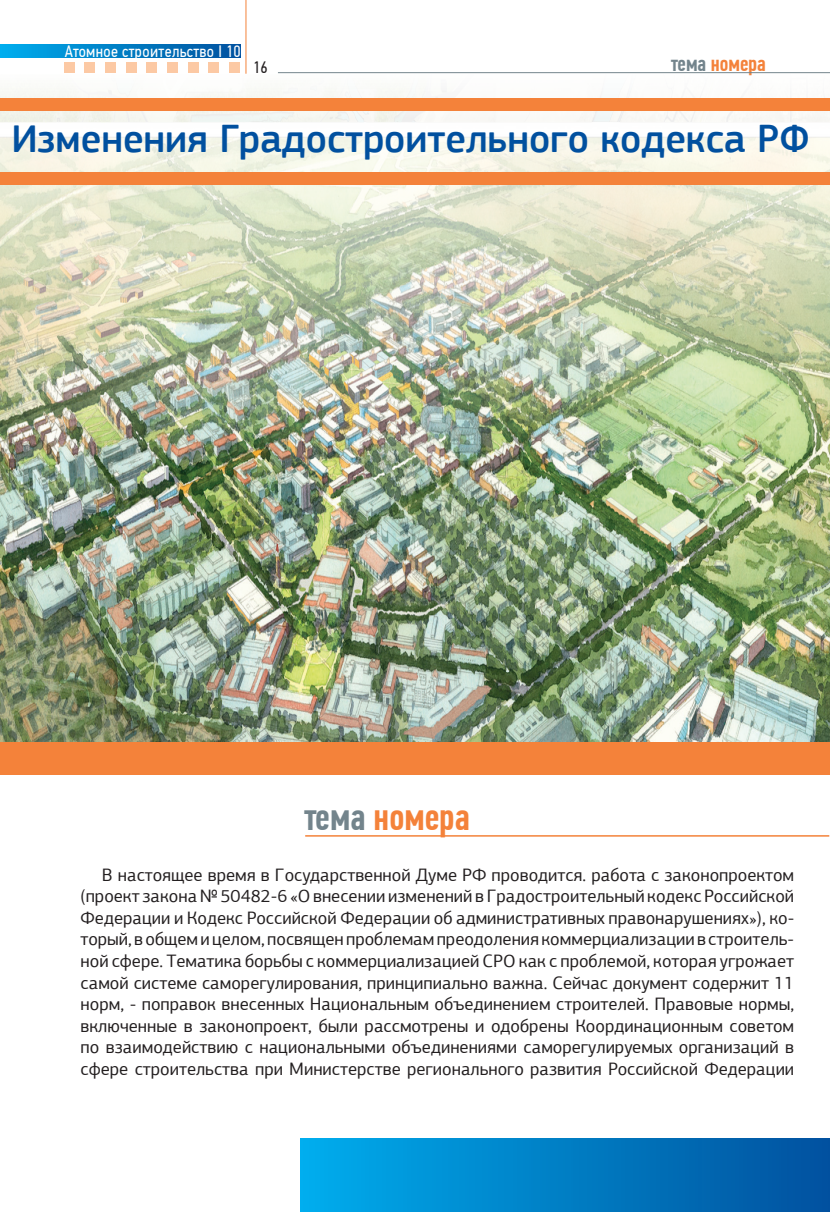
<style>
.page{position:relative;width:830px;height:1212px;background:#fff}
.page>*{position:absolute;margin:0;border:0;box-sizing:border-box;transform-origin:0 0}
.t1{font:500 40.5px "PF Square Sans Pro";color:#01509f}
.t2{font:500 39.3px "PF Din Text Comp Pro";color:#f4823a}
.t3{font:500 22.5px "PF Din Text Comp Pro";color:#f4823a}
.t4{font:18px/21.6px "PF Agora Sans Pro";color:#231f20;text-align:justify}
.t5{font:16.5px "PF Din Text Cond Pro";letter-spacing:.02em;color:#fff}
.t6{font:16.5px "PF Din Text Cond Pro";color:#231f20}
.s1{color:#73848c}
</style>
<div class="page">
<div style="left:64px;top:62px;width:10px;height:11px;background:#fcc9a4"></div>
<div style="left:84px;top:62px;width:11px;height:11px;background:#fcc9a4"></div>
<div style="left:105px;top:62px;width:11px;height:11px;background:#fcc9a4"></div>
<div style="left:126px;top:62px;width:10px;height:11px;background:#fcc9a4"></div>
<div style="left:146px;top:62px;width:11px;height:11px;background:#fcc9a4"></div>
<div style="left:167px;top:62px;width:11px;height:11px;background:#fcc9a4"></div>
<div style="left:188px;top:62px;width:10px;height:11px;background:#fcc9a4"></div>
<div style="left:208px;top:62px;width:11px;height:11px;background:#fcc9a4"></div>
<div style="left:229px;top:62px;width:10px;height:11px;background:#fcc9a4"></div>
<hr style="left:245px;top:0;width:1px;height:74px;background:#f4823a">
<hr style="left:278px;top:72px;width:551px;height:1px;background:#73848c">
<svg style="left:1px;top:45px;width:240px;height:12px;background:#007ec5"></svg>
<img style="left:0;top:90px;width:829px;height:652px">
<div style="left:0;top:742px;width:829px;height:33px;background:#f4823a"></div>
<hr style="left:305px;top:835px;width:523px;height:2px;background:#f4823a">
<div style="left:300px;top:1138px;width:529px;height:74px;background:linear-gradient(to right,#00aded,#01509d)"></div>
<div style="left:0;top:172px;width:829px;height:13px;background:#f4823a"></div>
<div style="left:1px;top:98px;width:828px;height:13px;background:#f4823a"></div>
<p class="t5" style="left:65px;top:42px;width:177px">Атомное строительство I 10</p>
<p class="t6" style="left:253px;top:58px;width:16px">16</p>
<p class="t3" style="left:671px;top:50px;width:96px"><span class="s1">тема</span> номера</p>
<h1 class="t1" style="left:11px;top:115px;width:800px">Изменения Градостроительного кодекса РФ</h1>
<h2 class="t2" style="left:304px;top:794px;width:167px"><span class="s1">тема</span> номера</h2>
<p class="t4" style="left:80px;top:863px;width:714px;text-indent:21px">В настоящее время в Государственной Думе РФ проводится. работа с законопроектом (проект закона № 50482-6 «О внесении изменений в Градостроительный кодекс Российской Федерации и Кодекс Российской Федерации об административных правонарушениях»), ко&shy;торый, в общем и целом, посвящен проблемам преодоления коммерциализации в строитель&shy;ной сфере. Тематика борьбы с коммерциализацией СРО как с проблемой, которая угрожает самой системе саморегулирования, принципиально важна. Сейчас документ содержит 11 норм, - поправок внесенных Национальным объединением строителей. Правовые нормы, включенные в законопроект, были рассмотрены и одобрены Координационным советом по взаимодействию с национальными объединениями саморегулируемых организаций в сфере строительства при Министерстве регионального развития Российской Федерации</p>
</div>
